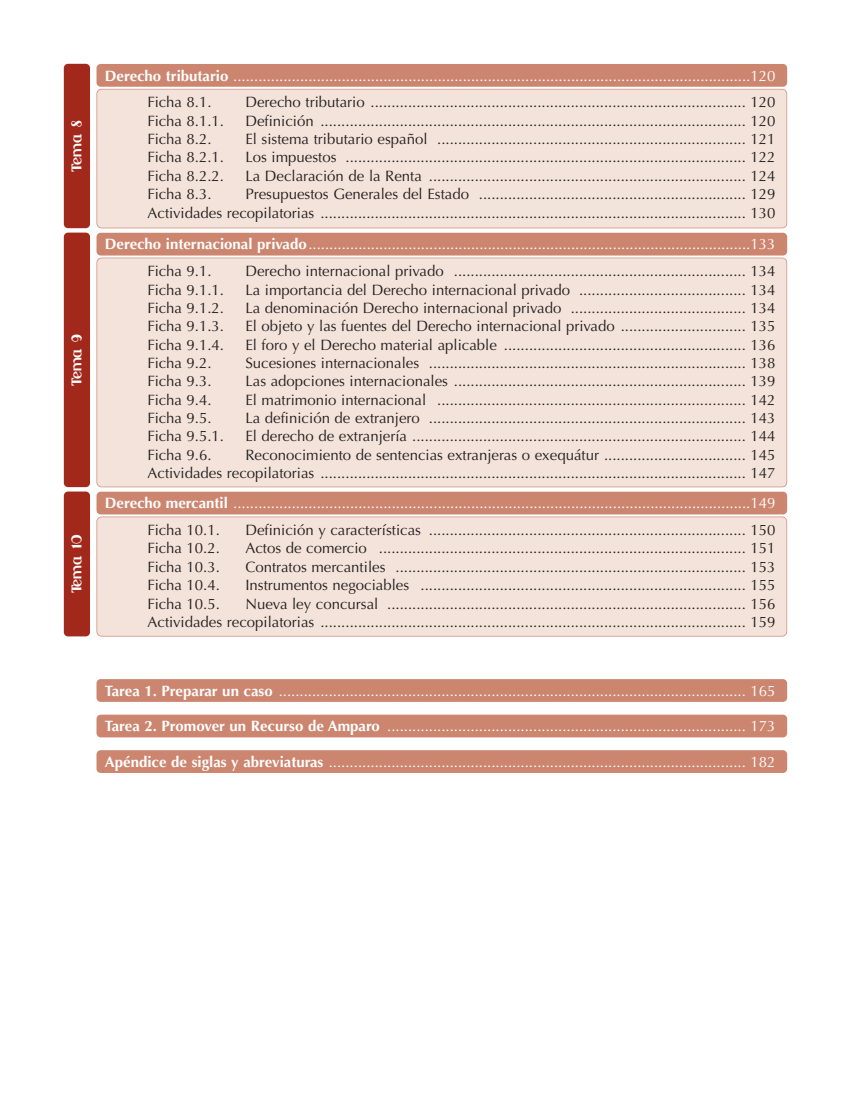
<style>
.page{position:relative;width:851px;height:1106px;background:#fff}
.page>*{position:absolute;margin:0;border:0;box-sizing:border-box;transform-origin:0 0}
.t1{font:16.5px "Camion";color:#fff}
.t2{font:15px/18.3px "Optima";color:#231f20;text-align:right}
.t3{font:15px/26.8px "Optima";color:#fff}
.s1{font-weight:700}
.s2{color:#231f20}
</style>
<div class="page">
<div style="left:96px;top:64px;width:691px;height:23px;background:#cc8670;border-radius:4px"></div>
<div style="left:97px;top:90px;width:689px;height:138px;background:#f4e3da;border-radius:4px"></div>
<div style="left:96px;top:89px;width:691px;height:139px;border:2px solid #cc8670;border-radius:5px"></div>
<div style="left:64px;top:64px;width:26px;height:164px;background:#a1281b;border-radius:4px"></div>
<div style="left:96px;top:233px;width:691px;height:22px;background:#cc8670;border-radius:4px"></div>
<div style="left:97px;top:258px;width:689px;height:228px;background:#f4e3da;border-radius:4px"></div>
<div style="left:96px;top:258px;width:691px;height:229px;border:2px solid #cc8670;border-radius:5px"></div>
<div style="left:64px;top:233px;width:26px;height:254px;background:#a1281b;border-radius:4px"></div>
<div style="left:96px;top:491px;width:691px;height:23px;background:#cc8670;border-radius:4px"></div>
<div style="left:97px;top:517px;width:689px;height:119px;background:#f4e3da;border-radius:4px"></div>
<div style="left:96px;top:516px;width:691px;height:120px;border:2px solid #cc8670;border-radius:5px"></div>
<div style="left:64px;top:491px;width:26px;height:145px;background:#a1281b;border-radius:4px"></div>
<div style="left:96px;top:679px;width:691px;height:23px;background:#cc8670;border-radius:4px"></div>
<div style="left:96px;top:714px;width:691px;height:23px;background:#cc8670;border-radius:4px"></div>
<div style="left:96px;top:750px;width:691px;height:23px;background:#cc8670;border-radius:4px"></div>
<p class="t1" style="left:66px;top:172px;width:53px;rotate:-90deg">Tema 8</p>
<p class="t1" style="left:66px;top:386px;width:54px;rotate:-90deg">Tema 9</p>
<p class="t1" style="left:66px;top:593px;width:60px;rotate:-90deg">Tema 10</p>
<p class="t3" style="left:147px;top:63px;width:629px;text-indent:-43px"><span class="s1">Derecho tributario</span> ............................................................................................................................120<br><span class="s2">Ficha 8.1.</span></p>
<p class="t2" style="left:245px;top:95px;width:531px">Derecho tributario .......................................................................................... 120</p>
<p class="t2" style="left:147px;top:113px;width:78px">Ficha 8.1.1.</p>
<p class="t2" style="left:245px;top:113px;width:531px">Definición ...................................................................................................... 120</p>
<p class="t2" style="left:147px;top:131px;width:66px">Ficha 8.2.</p>
<p class="t2" style="left:245px;top:131px;width:531px">El sistema tributario español .......................................................................... 121</p>
<p class="t2" style="left:147px;top:150px;width:78px">Ficha 8.2.1.</p>
<p class="t2" style="left:245px;top:150px;width:531px">Los impuestos ................................................................................................ 122</p>
<p class="t2" style="left:147px;top:168px;width:78px">Ficha 8.2.2.</p>
<p class="t2" style="left:245px;top:168px;width:531px">La Declaración de la Renta ............................................................................ 124</p>
<p class="t2" style="left:147px;top:186px;width:66px">Ficha 8.3.</p>
<p class="t2" style="left:147px;top:186px;width:629px">Presupuestos Generales del Estado ................................................................ 129<br>Actividades recopilatorias ...................................................................................................... 130</p>
<p class="t3" style="left:147px;top:232px;width:629px;text-indent:-43px"><span class="s1">Derecho internacional privado</span>..........................................................................................................133<br><span class="s2">Ficha 9.1.</span></p>
<p class="t2" style="left:245px;top:263px;width:531px">Derecho internacional privado ...................................................................... 134</p>
<p class="t2" style="left:147px;top:282px;width:78px">Ficha 9.1.1.</p>
<p class="t2" style="left:245px;top:282px;width:531px">La importancia del Derecho internacional privado ........................................ 134</p>
<p class="t2" style="left:147px;top:300px;width:78px">Ficha 9.1.2.</p>
<p class="t2" style="left:245px;top:300px;width:531px">La denominación Derecho internacional privado .......................................... 134</p>
<p class="t2" style="left:147px;top:318px;width:78px">Ficha 9.1.3.</p>
<p class="t2" style="left:245px;top:318px;width:531px">El objeto y las fuentes del Derecho internacional privado .............................. 135</p>
<p class="t2" style="left:147px;top:337px;width:78px">Ficha 9.1.4.</p>
<p class="t2" style="left:245px;top:337px;width:531px">El foro y el Derecho material aplicable .......................................................... 136</p>
<p class="t2" style="left:147px;top:355px;width:66px">Ficha 9.2.</p>
<p class="t2" style="left:245px;top:355px;width:531px">Sucesiones internacionales ............................................................................ 138</p>
<p class="t2" style="left:147px;top:373px;width:66px">Ficha 9.3.</p>
<p class="t2" style="left:245px;top:373px;width:531px">Las adopciones internacionales ...................................................................... 139</p>
<p class="t2" style="left:147px;top:392px;width:66px">Ficha 9.4.</p>
<p class="t2" style="left:245px;top:392px;width:531px">El matrimonio internacional .......................................................................... 142</p>
<p class="t2" style="left:147px;top:410px;width:66px">Ficha 9.5.</p>
<p class="t2" style="left:245px;top:410px;width:531px">La definición de extranjero ............................................................................ 143</p>
<p class="t2" style="left:147px;top:428px;width:78px">Ficha 9.5.1.</p>
<p class="t2" style="left:245px;top:428px;width:531px">El derecho de extranjería ................................................................................ 144</p>
<p class="t2" style="left:147px;top:447px;width:66px">Ficha 9.6.</p>
<p class="t2" style="left:147px;top:447px;width:629px">Reconocimiento de sentencias extranjeras o exequátur .................................. 145<br>Actividades recopilatorias ...................................................................................................... 147</p>
<p class="t3" style="left:147px;top:491px;width:629px;text-indent:-43px"><span class="s1">Derecho mercantil</span> ............................................................................................................................149<br><span class="s2">Ficha 10.1.</span></p>
<p class="t2" style="left:245px;top:522px;width:531px">Definición y características ............................................................................ 150</p>
<p class="t2" style="left:147px;top:540px;width:74px">Ficha 10.2.</p>
<p class="t2" style="left:245px;top:540px;width:531px">Actos de comercio ........................................................................................ 151</p>
<p class="t2" style="left:147px;top:559px;width:74px">Ficha 10.3.</p>
<p class="t2" style="left:245px;top:559px;width:531px">Contratos mercantiles .................................................................................... 153</p>
<p class="t2" style="left:147px;top:577px;width:74px">Ficha 10.4.</p>
<p class="t2" style="left:245px;top:577px;width:531px">Instrumentos negociables .............................................................................. 155</p>
<p class="t2" style="left:147px;top:596px;width:74px">Ficha 10.5.</p>
<p class="t2" style="left:147px;top:596px;width:629px">Nueva ley concursal ...................................................................................... 156<br>Actividades recopilatorias ...................................................................................................... 159</p>
<p class="t3" style="left:105px;top:678px;width:672px"><span class="s1">Tarea 1. Preparar un caso</span> ................................................................................................................ 165</p>
<p class="t3" style="left:105px;top:714px;width:672px"><span class="s1">Tarea 2. Promover un Recurso de Amparo</span> ...................................................................................... 173</p>
<p class="t3" style="left:105px;top:749px;width:672px"><span class="s1">Apéndice de siglas y abreviaturas</span> .................................................................................................... 182</p>
</div>
